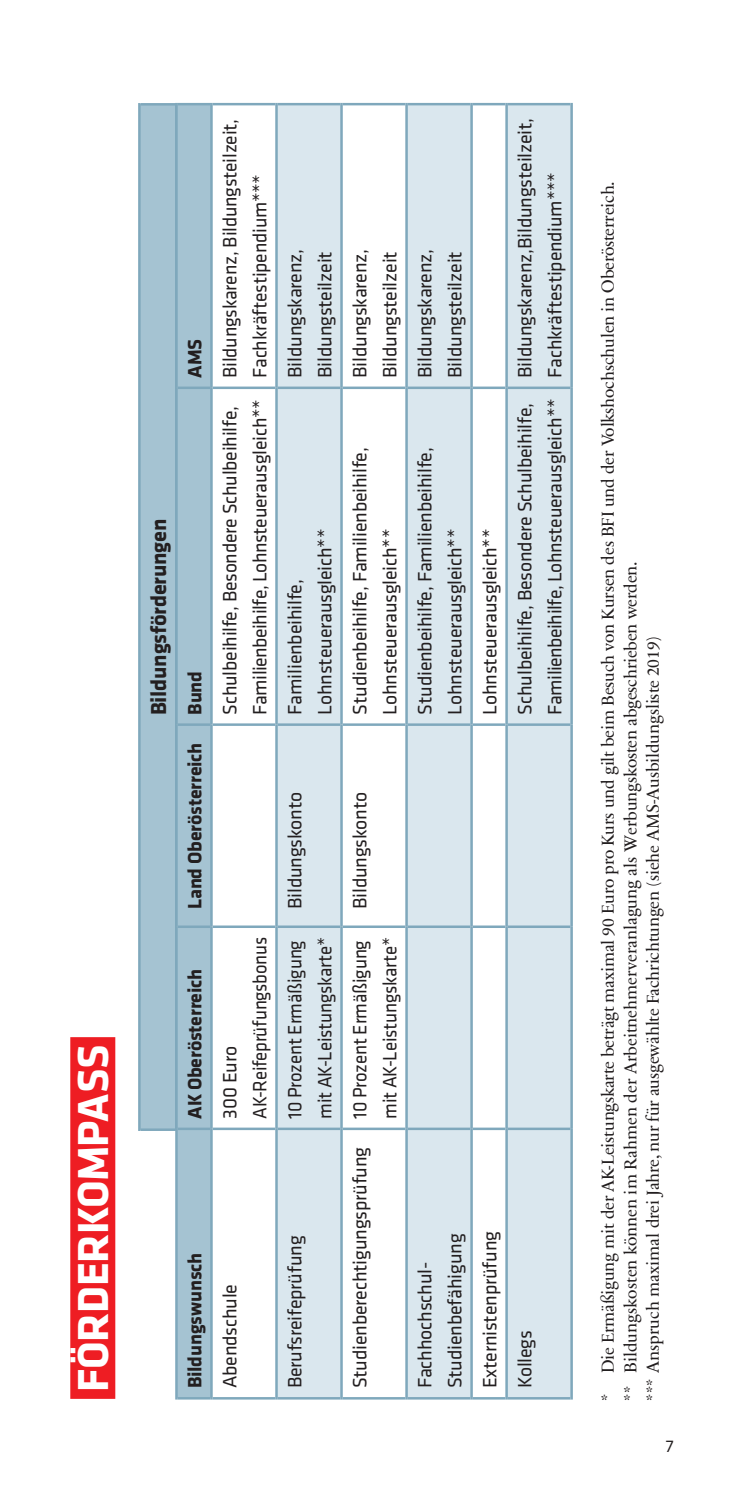
<style>
.page{position:relative;width:745px;height:1489px;background:#fff}
.page>*{position:absolute;margin:0;border:0;box-sizing:border-box;transform-origin:0 0}
.t1{font:700 45px "Klavika Basic";letter-spacing:-.015em;color:#fff}
.t2{font:700 22.5px "Klavika Basic";letter-spacing:-.01em;color:#231f20}
.t3{font:20px/30px "Klavika Basic";letter-spacing:-.01em;color:#231f20}
.t4{font:20px/30px "Klavika Basic";letter-spacing:-.01em;color:#231f20;scale:.95 1}
.t5{font:700 20px "Klavika Basic";letter-spacing:-.01em;color:#231f20}
.t6{font:17.5px/22.5px "Sabon Next Com";letter-spacing:-.01em;color:#231f20}
.t7{font:17.5px "Klavika Basic";color:#231f20}
</style>
<div class="page">
<div style="left:139px;top:104px;width:37px;height:1025px;background:#a5c3d2"></div>
<hr style="left:138px;top:103px;width:3px;height:1027px;background:#7fa8bc">
<hr style="left:141px;top:1128px;width:34px;height:2px;background:#7fa8bc">
<hr style="left:141px;top:103px;width:34px;height:2px;background:#7fa8bc">
<div style="left:178px;top:105px;width:32px;height:1291px;background:#a5c3d2"></div>
<svg style="left:278px;top:105px;width:292px;height:1291px;fill:#dae7ee"></svg>
<hr style="left:175px;top:1128px;width:3px;height:271px;background:#7fa8bc">
<hr style="left:178px;top:1396px;width:32px;height:3px;background:#7fa8bc">
<hr style="left:175px;top:926px;width:3px;height:202px;background:#7fa8bc">
<hr style="left:178px;top:1127px;width:32px;height:2px;background:#7fa8bc">
<hr style="left:175px;top:724px;width:3px;height:202px;background:#7fa8bc">
<hr style="left:178px;top:925px;width:32px;height:2px;background:#7fa8bc">
<hr style="left:175px;top:388px;width:3px;height:336px;background:#7fa8bc">
<hr style="left:178px;top:723px;width:32px;height:2px;background:#7fa8bc">
<hr style="left:175px;top:103px;width:3px;height:285px;background:#7fa8bc">
<hr style="left:178px;top:386px;width:32px;height:3px;background:#7fa8bc">
<hr style="left:178px;top:103px;width:32px;height:2px;background:#7fa8bc">
<hr style="left:210px;top:1128px;width:3px;height:271px;background:#7fa8bc">
<hr style="left:213px;top:1396px;width:62px;height:3px;background:#7fa8bc">
<hr style="left:210px;top:926px;width:3px;height:202px;background:#7fa8bc">
<hr style="left:213px;top:1127px;width:62px;height:2px;background:#7fa8bc">
<hr style="left:210px;top:724px;width:3px;height:202px;background:#7fa8bc">
<hr style="left:213px;top:925px;width:62px;height:2px;background:#7fa8bc">
<hr style="left:210px;top:388px;width:3px;height:336px;background:#7fa8bc">
<hr style="left:213px;top:723px;width:62px;height:2px;background:#7fa8bc">
<hr style="left:210px;top:103px;width:3px;height:285px;background:#7fa8bc">
<hr style="left:213px;top:386px;width:62px;height:3px;background:#7fa8bc">
<hr style="left:213px;top:103px;width:62px;height:2px;background:#7fa8bc">
<hr style="left:343px;top:1396px;width:62px;height:3px;background:#7fa8bc">
<hr style="left:343px;top:1127px;width:62px;height:2px;background:#7fa8bc">
<hr style="left:343px;top:925px;width:62px;height:2px;background:#7fa8bc">
<hr style="left:343px;top:723px;width:62px;height:2px;background:#7fa8bc">
<hr style="left:343px;top:386px;width:62px;height:3px;background:#7fa8bc">
<hr style="left:343px;top:103px;width:62px;height:2px;background:#7fa8bc">
<hr style="left:405px;top:1128px;width:3px;height:271px;background:#7fa8bc">
<hr style="left:408px;top:1396px;width:62px;height:3px;background:#7fa8bc">
<hr style="left:405px;top:926px;width:3px;height:202px;background:#7fa8bc">
<hr style="left:408px;top:1127px;width:62px;height:2px;background:#7fa8bc">
<hr style="left:405px;top:724px;width:3px;height:202px;background:#7fa8bc">
<hr style="left:408px;top:925px;width:62px;height:2px;background:#7fa8bc">
<hr style="left:405px;top:388px;width:3px;height:336px;background:#7fa8bc">
<hr style="left:408px;top:723px;width:62px;height:2px;background:#7fa8bc">
<hr style="left:405px;top:103px;width:3px;height:285px;background:#7fa8bc">
<hr style="left:408px;top:386px;width:62px;height:3px;background:#7fa8bc">
<hr style="left:408px;top:103px;width:62px;height:2px;background:#7fa8bc">
<hr style="left:470px;top:1128px;width:3px;height:271px;background:#7fa8bc">
<hr style="left:473px;top:1396px;width:32px;height:3px;background:#7fa8bc">
<hr style="left:470px;top:926px;width:3px;height:202px;background:#7fa8bc">
<hr style="left:473px;top:1127px;width:32px;height:2px;background:#7fa8bc">
<hr style="left:470px;top:724px;width:3px;height:202px;background:#7fa8bc">
<hr style="left:473px;top:925px;width:32px;height:2px;background:#7fa8bc">
<hr style="left:470px;top:388px;width:3px;height:336px;background:#7fa8bc">
<hr style="left:473px;top:723px;width:32px;height:2px;background:#7fa8bc">
<hr style="left:470px;top:103px;width:3px;height:285px;background:#7fa8bc">
<hr style="left:473px;top:386px;width:32px;height:3px;background:#7fa8bc">
<hr style="left:473px;top:103px;width:32px;height:2px;background:#7fa8bc">
<hr style="left:505px;top:1128px;width:3px;height:271px;background:#7fa8bc">
<hr style="left:508px;top:1396px;width:62px;height:3px;background:#7fa8bc">
<hr style="left:505px;top:926px;width:3px;height:202px;background:#7fa8bc">
<hr style="left:508px;top:1127px;width:62px;height:2px;background:#7fa8bc">
<hr style="left:505px;top:724px;width:3px;height:202px;background:#7fa8bc">
<hr style="left:508px;top:925px;width:62px;height:2px;background:#7fa8bc">
<hr style="left:505px;top:388px;width:3px;height:336px;background:#7fa8bc">
<hr style="left:508px;top:723px;width:62px;height:2px;background:#7fa8bc">
<hr style="left:505px;top:103px;width:3px;height:285px;background:#7fa8bc">
<hr style="left:508px;top:386px;width:62px;height:3px;background:#7fa8bc">
<hr style="left:508px;top:103px;width:62px;height:2px;background:#7fa8bc">
<hr style="left:570px;top:1128px;width:3px;height:271px;background:#7fa8bc">
<hr style="left:570px;top:926px;width:3px;height:202px;background:#7fa8bc">
<hr style="left:570px;top:724px;width:3px;height:202px;background:#7fa8bc">
<hr style="left:570px;top:388px;width:3px;height:336px;background:#7fa8bc">
<hr style="left:570px;top:103px;width:3px;height:285px;background:#7fa8bc">
<hr style="left:275px;top:1128px;width:3px;height:271px;background:#7fa8bc">
<hr style="left:278px;top:1396px;width:62px;height:3px;background:#7fa8bc">
<hr style="left:275px;top:926px;width:3px;height:202px;background:#7fa8bc">
<hr style="left:278px;top:1127px;width:62px;height:2px;background:#7fa8bc">
<hr style="left:275px;top:724px;width:3px;height:202px;background:#7fa8bc">
<hr style="left:278px;top:925px;width:62px;height:2px;background:#7fa8bc">
<hr style="left:275px;top:388px;width:3px;height:336px;background:#7fa8bc">
<hr style="left:278px;top:723px;width:62px;height:2px;background:#7fa8bc">
<hr style="left:275px;top:103px;width:3px;height:285px;background:#7fa8bc">
<hr style="left:278px;top:386px;width:62px;height:3px;background:#7fa8bc">
<hr style="left:278px;top:103px;width:62px;height:2px;background:#7fa8bc">
<hr style="left:340px;top:1128px;width:3px;height:271px;background:#7fa8bc">
<hr style="left:340px;top:926px;width:3px;height:202px;background:#7fa8bc">
<hr style="left:340px;top:724px;width:3px;height:202px;background:#7fa8bc">
<hr style="left:340px;top:388px;width:3px;height:336px;background:#7fa8bc">
<hr style="left:340px;top:103px;width:3px;height:285px;background:#7fa8bc">
<div style="left:70px;top:1036px;width:45px;height:362px;background:#ee1d23"></div>
<h1 class="t1" style="left:60px;top:1391px;width:348px;rotate:-90deg">FÖRDERKOMPASS</h1>
<p class="t5" style="left:180px;top:378px;width:40px;rotate:-90deg">AMS</p>
<p class="t2" style="left:142px;top:715px;width:198px;rotate:-90deg">Bildungsförderungen</p>
<p class="t5" style="left:180px;top:714px;width:45px;rotate:-90deg">Bund</p>
<p class="t5" style="left:180px;top:908px;width:168px;rotate:-90deg">Land Oberösterreich</p>
<p class="t5" style="left:180px;top:1118px;width:151px;rotate:-90deg">AK Oberösterreich</p>
<p class="t3" style="left:214px;top:378px;width:260px;rotate:-90deg">Bildungskarenz, Bildungsteilzeit,<br>Fachkräftestipendium***</p>
<p class="t3" style="left:214px;top:714px;width:317px;rotate:-90deg">Schulbeihilfe, Besondere Schulbeihilfe,<br>Familienbeihilfe, Lohnsteuerausgleich**</p>
<p class="t3" style="left:279px;top:378px;width:130px;rotate:-90deg">Bildungskarenz,<br>Bildungsteilzeit</p>
<p class="t3" style="left:279px;top:714px;width:187px;rotate:-90deg">Familienbeihilfe,<br>Lohnsteuerausgleich**</p>
<p class="t3" style="left:214px;top:1118px;width:183px;rotate:-90deg">300 Euro<br>AK-Reifeprüfungsbonus</p>
<p class="t3" style="left:279px;top:908px;width:118px;rotate:-90deg">Bildungskonto</p>
<p class="t4" style="left:279px;top:1118px;width:193px;rotate:-90deg">10 Prozent Ermäßigung mit AK-Leistungskarte*</p>
<p class="t5" style="left:180px;top:1387px;width:137px;rotate:-90deg">Bildungswunsch</p>
<p class="t3" style="left:214px;top:1387px;width:106px;rotate:-90deg">Abendschule</p>
<p class="t3" style="left:279px;top:1387px;width:154px;rotate:-90deg">Berufsreifeprüfung</p>
<p class="t3" style="left:344px;top:378px;width:130px;rotate:-90deg">Bildungskarenz,<br>Bildungsteilzeit</p>
<p class="t3" style="left:344px;top:714px;width:269px;rotate:-90deg">Studienbeihilfe, Familienbeihilfe,<br>Lohnsteuerausgleich**</p>
<p class="t3" style="left:344px;top:908px;width:118px;rotate:-90deg">Bildungskonto</p>
<p class="t4" style="left:344px;top:1118px;width:193px;rotate:-90deg">10 Prozent Ermäßigung mit AK-Leistungskarte*</p>
<p class="t3" style="left:344px;top:1387px;width:243px;rotate:-90deg">Studienberechtigungsprüfung</p>
<p class="t3" style="left:409px;top:378px;width:130px;rotate:-90deg">Bildungskarenz,<br>Bildungsteilzeit</p>
<p class="t3" style="left:409px;top:714px;width:269px;rotate:-90deg">Studienbeihilfe, Familienbeihilfe,<br>Lohnsteuerausgleich**</p>
<p class="t3" style="left:409px;top:1387px;width:156px;rotate:-90deg">Fachhochschul-<br>Studienbefähigung</p>
<p class="t3" style="left:474px;top:714px;width:187px;rotate:-90deg">Lohnsteuerausgleich**</p>
<p class="t3" style="left:509px;top:378px;width:262px;rotate:-90deg">Bildungskarenz,Bildungsteilzeit,<br>Fachkräftestipendium***</p>
<p class="t3" style="left:509px;top:714px;width:317px;rotate:-90deg">Schulbeihilfe, Besondere Schulbeihilfe,<br>Familienbeihilfe, Lohnsteuerausgleich**</p>
<p class="t3" style="left:474px;top:1387px;width:159px;rotate:-90deg">Externistenprüfung</p>
<p class="t3" style="left:509px;top:1387px;width:60px;rotate:-90deg">Kollegs</p>
<p class="t6" style="left:596px;top:1400px;width:1220px;rotate:-90deg">* Die Ermäßigung mit der AK-Leistungskarte beträgt maximal 90 Euro pro Kurs und gilt beim Besuch von Kursen des BFI und der Volkshochschulen in Oberösterreich. ** Bildungskosten können im Rahmen der Arbeitnehmerveranlagung als Werbungskosten abgeschrieben werden.<br>*** Anspruch maximal drei Jahre, nur für ausgewählte Fachrichtungen (siehe AMS-Ausbildungsliste 2019)</p>
<p class="t7" style="left:665px;top:1434px;width:9px">7</p>
</div>
